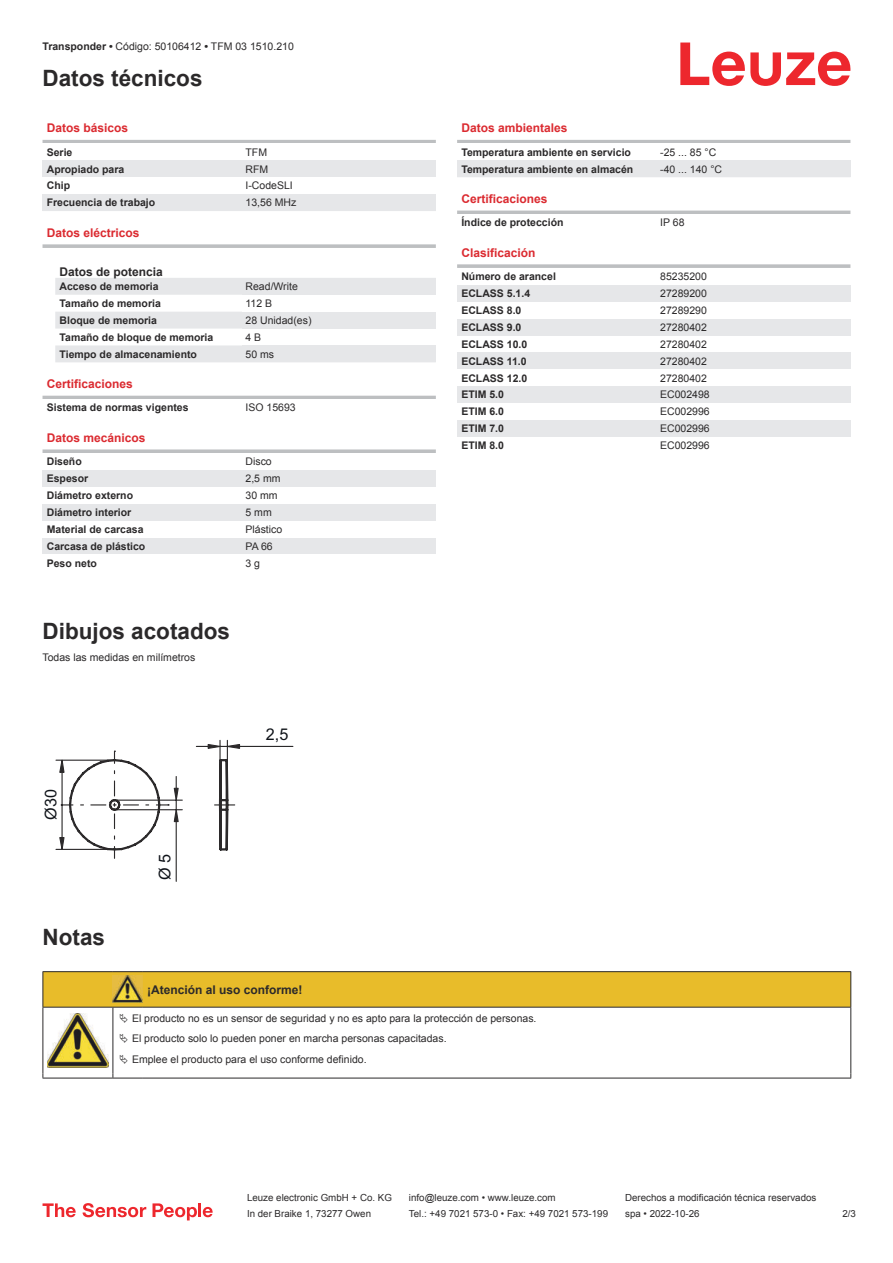
<style>
.page{position:relative;width:893px;height:1263px;background:#fff}
.page>*{position:absolute;margin:0;border:0;box-sizing:border-box;transform-origin:0 0}
.t1{font:700 22.5px "Arial";color:#2b292a}
.t2{font:16.2px "Arial";color:#0f1319}
.t3{font:700 12px "Arial";color:#db2a30}
.t4{font:700 12px "Arial";color:#2b292a}
.t5{font:10.5px/20.2px "Arial";color:#2b292a}
.t6{font:700 10.5px "Arial";color:#2b292a}
.t7{font:9.75px "Arial";color:#2b292a}
.s1{font-weight:700}
</style>
<div class="page">
<svg style="left:680px;top:43px;width:170px;height:43px"></svg>
<svg style="left:55px;top:278px;width:187px;height:84px;fill:#e6e7e9"></svg>
<hr style="left:43px;top:140px;width:393px;height:3px;background:#bdbfc1">
<div style="left:43px;top:160px;width:199px;height:17px;background:#e6e7e9"></div>
<div style="left:242px;top:160px;width:194px;height:17px;background:#e6e7e9"></div>
<div style="left:43px;top:194px;width:199px;height:17px;background:#e6e7e9"></div>
<div style="left:242px;top:194px;width:194px;height:17px;background:#e6e7e9"></div>
<svg style="left:43px;top:244px;width:393px;height:4px;background:#c3c5c7"></svg>
<div style="left:242px;top:278px;width:194px;height:17px;background:#e6e7e9"></div>
<div style="left:242px;top:312px;width:194px;height:17px;background:#e6e7e9"></div>
<div style="left:242px;top:345px;width:194px;height:17px;background:#e6e7e9"></div>
<hr style="left:43px;top:396px;width:393px;height:3px;background:#bdbfc1">
<svg style="left:43px;top:449px;width:393px;height:4px;background:#c4c6c8"></svg>
<div style="left:43px;top:470px;width:199px;height:17px;background:#e6e7e9"></div>
<div style="left:242px;top:470px;width:194px;height:17px;background:#e6e7e9"></div>
<div style="left:43px;top:504px;width:199px;height:17px;background:#e6e7e9"></div>
<div style="left:242px;top:504px;width:194px;height:17px;background:#e6e7e9"></div>
<div style="left:43px;top:538px;width:199px;height:16px;background:#e6e7e9"></div>
<div style="left:242px;top:538px;width:194px;height:16px;background:#e6e7e9"></div>
<hr style="left:457px;top:140px;width:393px;height:3px;background:#bdbfc1">
<div style="left:457px;top:160px;width:200px;height:17px;background:#e6e7e9"></div>
<div style="left:657px;top:160px;width:193px;height:17px;background:#e6e7e9"></div>
<hr style="left:457px;top:211px;width:393px;height:3px;background:#bdbfc1">
<svg style="left:457px;top:264px;width:393px;height:4px;background:#c3c5c7"></svg>
<div style="left:457px;top:285px;width:200px;height:17px;background:#e6e7e9"></div>
<div style="left:657px;top:285px;width:193px;height:17px;background:#e6e7e9"></div>
<div style="left:457px;top:319px;width:200px;height:17px;background:#e6e7e9"></div>
<div style="left:657px;top:319px;width:193px;height:17px;background:#e6e7e9"></div>
<div style="left:457px;top:352px;width:200px;height:17px;background:#e6e7e9"></div>
<div style="left:657px;top:352px;width:193px;height:17px;background:#e6e7e9"></div>
<div style="left:457px;top:386px;width:200px;height:17px;background:#e6e7e9"></div>
<div style="left:657px;top:386px;width:193px;height:17px;background:#e6e7e9"></div>
<div style="left:457px;top:420px;width:200px;height:17px;background:#e6e7e9"></div>
<div style="left:657px;top:420px;width:193px;height:17px;background:#e6e7e9"></div>
<svg style="left:43px;top:1203px;width:33px;height:14px"></svg>
<svg style="left:83px;top:1203px;width:63px;height:14px"></svg>
<svg style="left:153px;top:1203px;width:44px;height:17px"></svg>
<hr style="left:198px;top:1203px;width:3px;height:14px;background:#ed272d">
<svg style="left:203px;top:1207px;width:10px;height:10px"></svg>
<hr style="left:219px;top:740px;width:2px;height:65px;background:#2b292a">
<hr style="left:227px;top:740px;width:1px;height:65px;background:#2b292a">
<hr style="left:240px;top:746px;width:53px;height:1px;background:#2b292a">
<svg style="left:55px;top:743px;width:186px;height:139px"></svg>
<hr style="left:43px;top:971px;width:70px;height:1px;background:#2b292a">
<hr style="left:113px;top:971px;width:30px;height:1px;background:#2b292a">
<hr style="left:143px;top:971px;width:708px;height:1px;background:#2b292a">
<hr style="left:43px;top:1078px;width:70px;height:1px;background:#2b292a">
<hr style="left:113px;top:1078px;width:30px;height:1px;background:#2b292a">
<hr style="left:143px;top:1078px;width:708px;height:1px;background:#2b292a">
<svg style="left:43px;top:972px;width:808px;height:106px"></svg>
<p class="t5" style="left:43px;top:37px;width:253px"><span class="s1">Transponder •</span> Código: 50106412 <span class="s1">•</span> TFM 03 1510.210</p>
<h1 class="t1" style="left:43px;top:70px;width:162px">Datos técnicos</h1>
<p class="t3" style="left:47px;top:123px;width:83px">Datos básicos</p>
<p class="t6" style="left:47px;top:148px;width:27px">Serie</p>
<p class="t5" style="left:246px;top:143px;width:23px">TFM</p>
<p class="t6" style="left:47px;top:165px;width:79px">Apropiado para</p>
<p class="t5" style="left:246px;top:160px;width:24px">RFM</p>
<p class="t6" style="left:47px;top:182px;width:25px">Chip</p>
<p class="t5" style="left:246px;top:177px;width:49px">I-CodeSLI</p>
<p class="t6" style="left:47px;top:199px;width:110px">Frecuencia de trabajo</p>
<p class="t5" style="left:246px;top:193px;width:52px">13,56 MHz</p>
<p class="t3" style="left:47px;top:228px;width:94px">Datos eléctricos</p>
<p class="t4" style="left:60px;top:267px;width:105px">Datos de potencia</p>
<p class="t6" style="left:60px;top:282px;width:101px">Acceso de memoria</p>
<p class="t5" style="left:246px;top:277px;width:54px">Read/Write</p>
<p class="t6" style="left:60px;top:299px;width:103px">Tamaño de memoria</p>
<p class="t5" style="left:246px;top:294px;width:28px">112 B</p>
<p class="t6" style="left:60px;top:316px;width:99px">Bloque de memoria</p>
<p class="t5" style="left:246px;top:311px;width:67px">28 Unidad(es)</p>
<p class="t6" style="left:60px;top:333px;width:155px">Tamaño de bloque de memoria</p>
<p class="t5" style="left:246px;top:328px;width:17px">4 B</p>
<p class="t6" style="left:60px;top:350px;width:139px">Tiempo de almacenamiento</p>
<p class="t5" style="left:246px;top:345px;width:30px">50 ms</p>
<p class="t3" style="left:47px;top:379px;width:88px">Certificaciones</p>
<p class="t6" style="left:47px;top:404px;width:143px">Sistema de normas vigentes</p>
<p class="t5" style="left:246px;top:399px;width:52px">ISO 15693</p>
<p class="t3" style="left:47px;top:433px;width:100px">Datos mecánicos</p>
<p class="t6" style="left:47px;top:458px;width:37px">Diseño</p>
<p class="t5" style="left:246px;top:452px;width:28px">Disco</p>
<p class="t6" style="left:47px;top:474px;width:43px">Espesor</p>
<p class="t5" style="left:246px;top:469px;width:37px">2,5 mm</p>
<p class="t6" style="left:47px;top:491px;width:88px">Diámetro externo</p>
<p class="t5" style="left:246px;top:486px;width:34px">30 mm</p>
<p class="t6" style="left:47px;top:508px;width:86px">Diámetro interior</p>
<p class="t5" style="left:246px;top:503px;width:28px">5 mm</p>
<p class="t6" style="left:47px;top:525px;width:98px">Material de carcasa</p>
<p class="t5" style="left:246px;top:520px;width:38px">Plástico</p>
<p class="t6" style="left:47px;top:542px;width:100px">Carcasa de plástico</p>
<p class="t5" style="left:246px;top:537px;width:29px">PA 66</p>
<p class="t6" style="left:47px;top:559px;width:52px">Peso neto</p>
<p class="t5" style="left:246px;top:554px;width:16px">3 g</p>
<h1 class="t1" style="left:43px;top:622px;width:189px">Dibujos acotados</h1>
<p class="t5" style="left:43px;top:649px;width:154px">Todas las medidas en milímetros</p>
<h2 class="t2" style="left:44px;top:820px;width:32px;rotate:-90deg">Ø30</h2>
<h1 class="t1" style="left:43px;top:929px;width:64px">Notas</h1>
<h2 class="t2" style="left:158px;top:880px;width:28px;rotate:-90deg">Ø 5</h2>
<h2 class="t2" style="left:266px;top:728px;width:24px">2,5</h2>
<p class="t3" style="left:461px;top:123px;width:108px">Datos ambientales</p>
<p class="t6" style="left:461px;top:148px;width:171px">Temperatura ambiente en servicio</p>
<p class="t5" style="left:660px;top:143px;width:58px">-25 ... 85 °C</p>
<p class="t6" style="left:461px;top:165px;width:173px">Temperatura ambiente en almacén</p>
<p class="t5" style="left:660px;top:160px;width:63px">-40 ... 140 °C</p>
<p class="t3" style="left:461px;top:194px;width:88px">Certificaciones</p>
<p class="t6" style="left:461px;top:219px;width:104px">Índice de protección</p>
<p class="t5" style="left:660px;top:213px;width:26px">IP 68</p>
<p class="t3" style="left:461px;top:248px;width:76px">Clasificación</p>
<p class="t6" style="left:461px;top:272px;width:96px">Número de arancel</p>
<p class="t5" style="left:660px;top:267px;width:48px">85235200</p>
<p class="t6" style="left:461px;top:289px;width:70px">ECLASS 5.1.4</p>
<p class="t5" style="left:660px;top:284px;width:48px">27289200</p>
<p class="t6" style="left:461px;top:306px;width:62px">ECLASS 8.0</p>
<p class="t5" style="left:660px;top:301px;width:48px">27289290</p>
<p class="t6" style="left:461px;top:323px;width:62px">ECLASS 9.0</p>
<p class="t5" style="left:660px;top:318px;width:48px">27280402</p>
<p class="t6" style="left:461px;top:340px;width:67px">ECLASS 10.0</p>
<p class="t5" style="left:660px;top:335px;width:48px">27280402</p>
<p class="t6" style="left:461px;top:357px;width:67px">ECLASS 11.0</p>
<p class="t5" style="left:660px;top:352px;width:48px">27280402</p>
<p class="t6" style="left:461px;top:374px;width:67px">ECLASS 12.0</p>
<p class="t5" style="left:660px;top:369px;width:48px">27280402</p>
<p class="t6" style="left:461px;top:391px;width:44px">ETIM 5.0</p>
<p class="t5" style="left:660px;top:386px;width:51px">EC002498</p>
<p class="t6" style="left:461px;top:408px;width:44px">ETIM 6.0</p>
<p class="t5" style="left:660px;top:402px;width:51px">EC002996</p>
<p class="t6" style="left:461px;top:425px;width:44px">ETIM 7.0</p>
<p class="t5" style="left:660px;top:419px;width:51px">EC002996</p>
<p class="t6" style="left:461px;top:442px;width:44px">ETIM 8.0</p>
<p class="t5" style="left:660px;top:436px;width:51px">EC002996</p>
<p class="t4" style="left:147px;top:985px;width:157px">¡Atención al uso conforme!</p>
<p class="t5" style="left:132px;top:1009px;width:406px">El producto no es un sensor de seguridad y no es apto para la protección de personas.<br>El producto solo lo pueden poner en marcha personas capacitadas.<br>Emplee el producto para el uso conforme definido.</p>
<p class="t7" style="left:247px;top:1194px;width:146px">Leuze electronic GmbH + Co. KG</p>
<p class="t7" style="left:409px;top:1194px;width:148px">info@leuze.com • www.leuze.com</p>
<p class="t7" style="left:625px;top:1194px;width:193px">Derechos a modificación técnica reservados</p>
<p class="t7" style="left:247px;top:1210px;width:126px">In der Braike 1, 73277 Owen</p>
<p class="t7" style="left:409px;top:1210px;width:201px">Tel.: +49 7021 573-0 • Fax: +49 7021 573-199</p>
<p class="t7" style="left:625px;top:1210px;width:76px">spa • 2022-10-26</p>
<p class="t7" style="left:842px;top:1210px;width:15px">2 /3</p>
</div>
